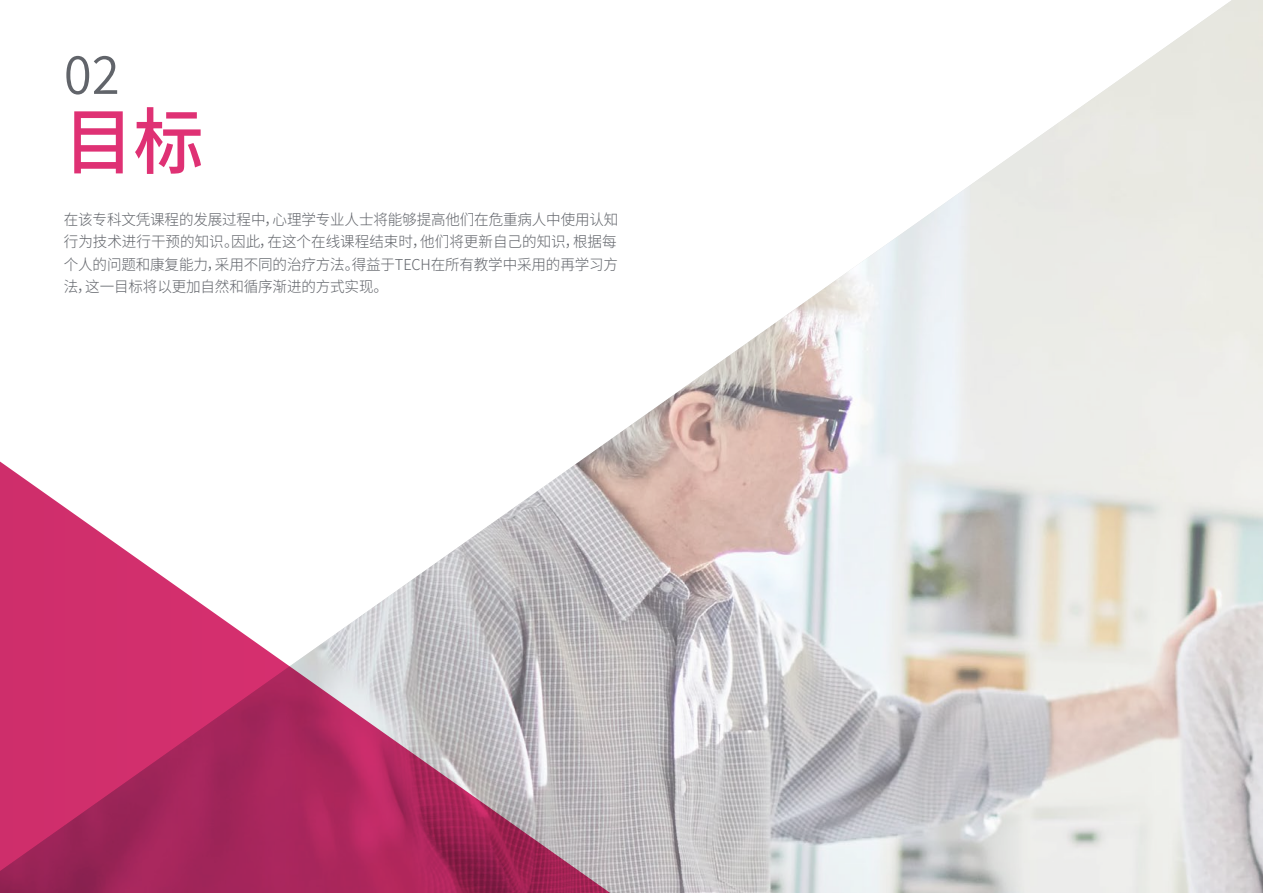
<style>
.page{position:relative;width:1263px;height:893px;background:#fff}
.page>*{position:absolute;margin:0;border:0;box-sizing:border-box;transform-origin:0 0}
.t1{font:500 72px "Source Han Sans CN";color:#df3174}
.t2{font:52.5px "Source Han Sans CN";color:#61646a}
.t3{font:300 15px/22.5px "Source Han Sans CN";letter-spacing:-.01em;color:#61646a;text-align:justify}
</style>
<div class="page">
<img style="left:601px;top:0;width:662px;height:893px">
<svg style="left:0;top:446px;width:640px;height:447px"></svg>
<h2 class="t2" style="left:64px;top:45px;width:57px">02</h2>
<h1 class="t1" style="left:64px;top:101px;width:141px">目标</h1>
<p class="t3" style="left:64px;top:208px;width:556px">在该专科文凭课程的发展过程中，心理学专业人士将能够提高他们在危重病人中使用认知行为技术进行干预的知识。因此，在这个在线课程结束时，他们将更新自己的知识，根据每个人的问题和康复能力，采用不同的治疗方法。得益于TECH在所有教学中采用的再学习方法，这一目标将以更加自然和循序渐进的方式实现。</p>
</div>
